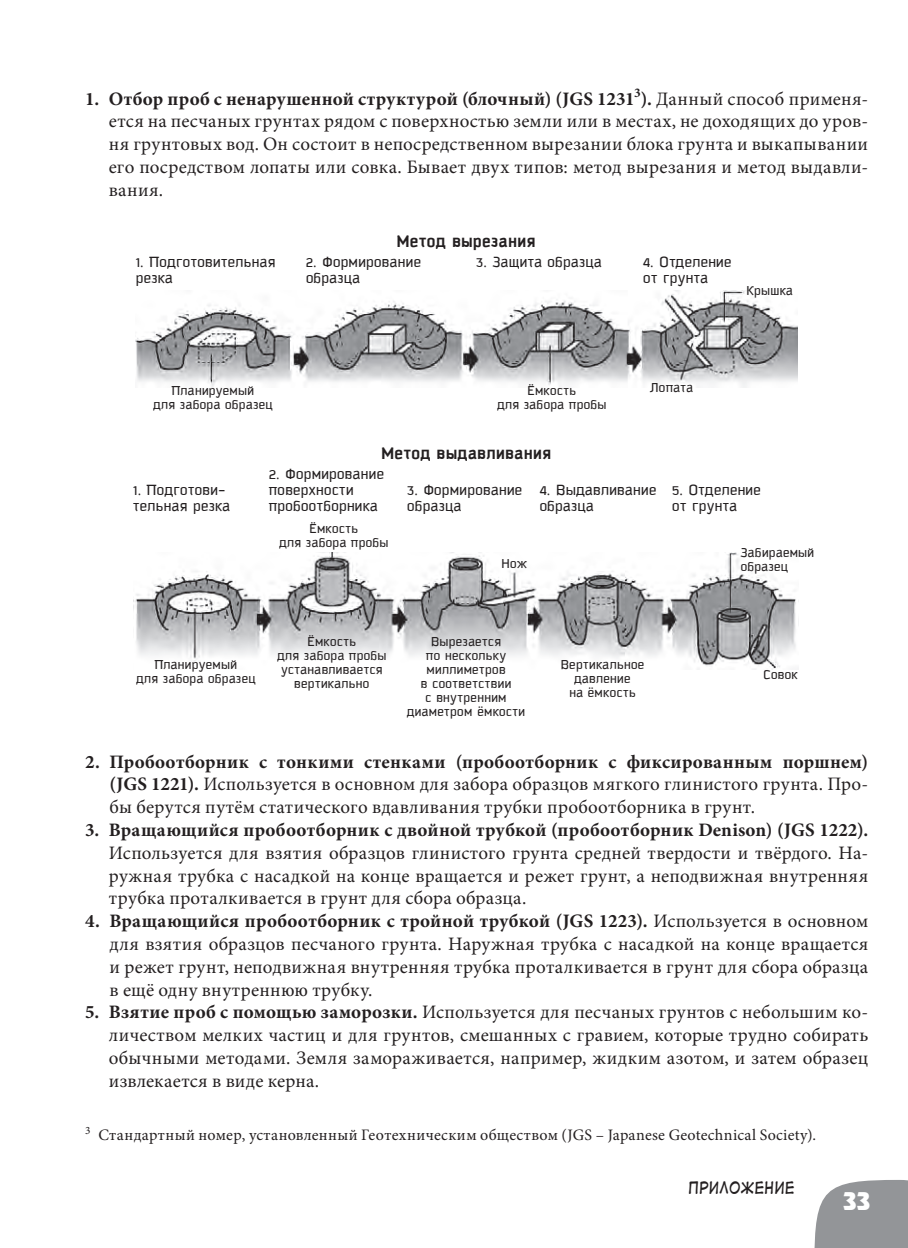
<style>
.page{position:relative;width:908px;height:1248px;background:#fff}
.page>*{position:absolute;margin:0;border:0;box-sizing:border-box;transform-origin:0 0}
.t1{font:700 22px "Renue Cyr";color:#fff}
.Text_0{font:19px/22.8px "Minion Pro";letter-spacing:.015em;color:#231f20;text-align:justify}
.Paper_T{font:700 18px "Kautiva Cyrillic";letter-spacing:.025em;color:#231f20}
.Paper_T-2{font:16px/16px "Kautiva Cyrillic";letter-spacing:.025em;color:#231f20}
.Footnose{font:16px "Minion Pro";letter-spacing:.02em;color:#231f20}
.t2{font:16px "Digital Strip Cyrillic";letter-spacing:.02em;color:#231f20;scale:.9 1}
.Paper_T-3{font:14px/14px "Kautiva Cyrillic";letter-spacing:.03em;color:#231f20;text-align:center}
.s1{font-weight:700}
</style>
<div class="page">
<img style="left:133px;top:552px;width:663px;height:117px">
<img style="left:136px;top:290px;width:661px;height:97px">
<svg style="left:814px;top:1180px;width:93px;height:67px;background:#9d9fa1"></svg>
<p class="Text_0" style="left:109px;top:87px;width:760px;text-indent:-24px"><span class="s1">1. Отбор проб с ненарушенной структурой (блочный) (JGS 1231</span><sup>3</sup><span class="s1">).</span> Данный способ применя&shy;ется на песчаных грунтах рядом с поверхностью земли или в местах, не доходящих до уров&shy;ня грунтовых вод. Он состоит в непосредственном вырезании блока грунта и выкапывании его посредством лопаты или совка. Бывает двух типов: метод вырезания и метод выдавли&shy;вания.</p>
<p class="Paper_T" style="left:396px;top:231px;width:140px">Метод вырезания</p>
<p class="Paper_T-2" style="left:136px;top:254px;width:141px">1. Подготовительная резка</p>
<p class="Paper_T-2" style="left:306px;top:254px;width:116px">2. Формирование образца</p>
<p class="Paper_T-2" style="left:476px;top:254px;width:127px">3. Защита образца</p>
<p class="Paper_T-3" style="left:153px;top:384px;width:120px">Планируемый<br>для забора образец</p>
<p class="Paper_T-3" style="left:497px;top:384px;width:110px">Ёмкость<br>для забора пробы</p>
<p class="Paper_T" style="left:381px;top:443px;width:171px">Метод выдавливания</p>
<p class="Paper_T-2" style="left:643px;top:254px;width:90px">4. Отделение от грунта</p>
<p class="Paper_T-3" style="left:746px;top:283px;width:48px">Крышка</p>
<p class="Paper_T-3" style="left:650px;top:381px;width:44px">Лопата</p>
<p class="Paper_T-2" style="left:133px;top:482px;width:98px">1. Подготови&shy;тельная резка</p>
<p class="Paper_T-2" style="left:269px;top:466px;width:116px">2. Формирование поверхности пробоотборника</p>
<p class="Paper_T-3" style="left:279px;top:521px;width:110px">Ёмкость<br>для забора пробы</p>
<p class="Paper_T-2" style="left:407px;top:482px;width:116px">3. Формирование образца</p>
<p class="Paper_T-2" style="left:539px;top:482px;width:118px">4. Выдавливание образца</p>
<p class="Paper_T-2" style="left:672px;top:482px;width:90px">5. Отделение от грунта</p>
<p class="Paper_T-3" style="left:501px;top:557px;width:27px">Нож</p>
<p class="Paper_T-3" style="left:740px;top:546px;width:75px;text-align:left">Забираемый образец</p>
<p class="Paper_T-3" style="left:136px;top:657px;width:120px">Планируемый<br>для забора образец</p>
<p class="Paper_T-3" style="left:277px;top:635px;width:110px">Ёмкость<br>для забора пробы устанавливается вертикально</p>
<p class="Paper_T-3" style="left:407px;top:635px;width:119px">Вырезается<br>по нескольку миллиметров<br>в соответствии<br>с внутренним диаметром ёмкости</p>
<p class="Paper_T-3" style="left:560px;top:657px;width:85px">Вертикальное давление<br>на ёмкость</p>
<p class="Paper_T-3" style="left:763px;top:668px;width:36px">Совок</p>
<p class="Text_0" style="left:109px;top:750px;width:759px;text-indent:-24px"><span class="s1">2. Пробоотборник с тонкими стенками (пробоотборник с фиксированным поршнем) (JGS 1221).</span> Используется в основном для забора образцов мягкого глинистого грунта. Про&shy;бы берутся путём статического вдавливания трубки пробоотборника в грунт.</p>
<p class="Text_0" style="left:109px;top:818px;width:760px;text-indent:-24px"><span class="s1">3. Вращающийся пробоотборник с двойной трубкой (пробоотборник Denison) (JGS 1222).<br></span>Используется для взятия образцов глинистого грунта средней твердости и твёрдого. На&shy;ружная трубка с насадкой на конце вращается и режет грунт, а неподвижная внутренняя трубка проталкивается в грунт для сбора образца.</p>
<p class="Text_0" style="left:109px;top:909px;width:760px;text-indent:-24px"><span class="s1">4. Вращающийся пробоотборник с тройной трубкой (JGS 1223).</span> Используется в основном для взятия образцов песчаного грунта. Наружная трубка с насадкой на конце вращается и режет грунт, неподвижная внутренняя трубка проталкивается в грунт для сбора образца в ещё одну внутреннюю трубку.</p>
<p class="Text_0" style="left:109px;top:1000px;width:760px;text-indent:-24px"><span class="s1">5. Взятие проб с помощью заморозки.</span> Используется для песчаных грунтов с небольшим ко&shy;личеством мелких частиц и для грунтов, смешанных с гравием, которые трудно собирать обычными методами. Земля замораживается, например, жидким азотом, и затем образец извлекается в виде керна.</p>
<p class="Footnose" style="left:85px;top:1124px;width:732px"><sup>3</sup> Стандартный номер, установленный Геотехническим обществом (JGS – Japanese Geotechnical Society).</p>
<p class="t2" style="left:688px;top:1178px;width:119px">Приложение</p>
<p class="t1" style="left:843px;top:1185px;width:28px">33</p>
</div>
